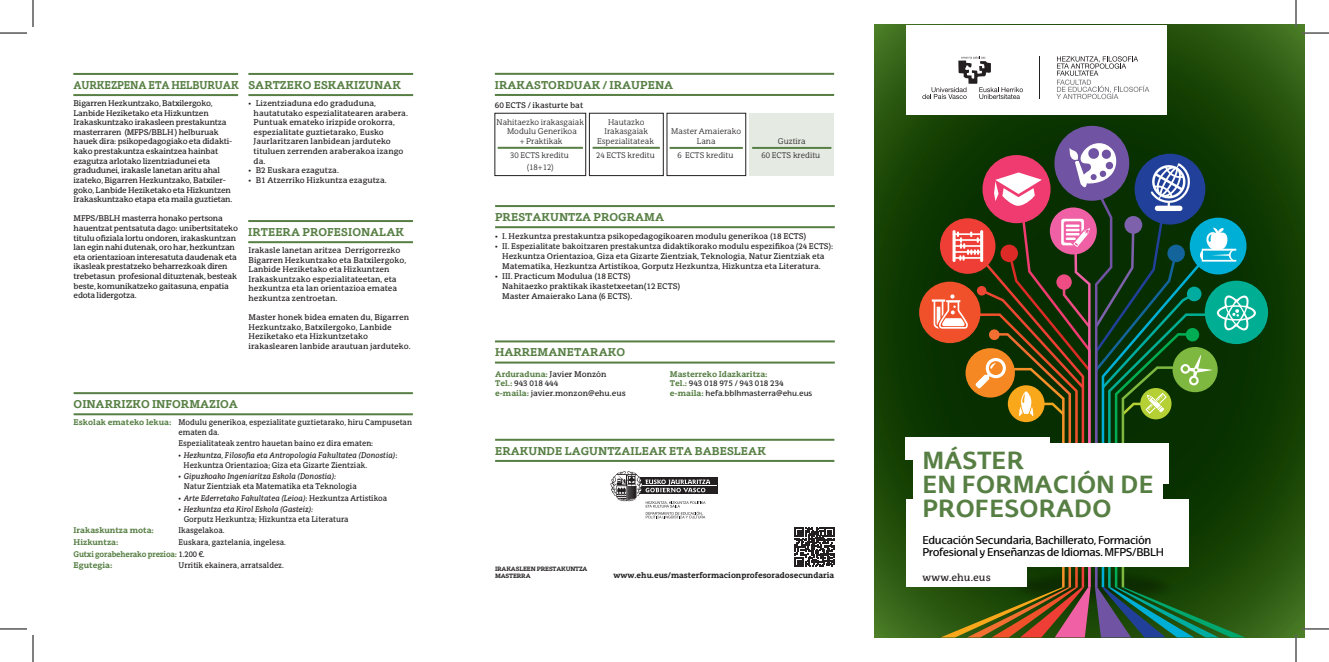
<style>
.page{position:relative;width:1329px;height:662px;background:#fff}
.page>*{position:absolute;margin:0;border:0;box-sizing:border-box;transform-origin:0 0}
.t1{font:700 24px/24px "EHU Sans";letter-spacing:.01em;color:#577f44}
.t2{font:700 11px "EHU Serif";color:#577f44}
.t3{font:11px/12px "EHU Sans";letter-spacing:-.03em;color:#000001}
.t4{font:700 11px "EHU Serif";color:#577f44;scale:.91 1}
.t5{font:10px "EHU Serif";letter-spacing:.005em;color:#231f20}
.t6{font:8px/9.6px "EHU Serif";color:#231f20}
.t7{font:8px/9.6px "EHU Serif";letter-spacing:-.025em;color:#231f20}
.t8{font:8px/9.6px "EHU Serif";color:#231f20;scale:.93 1}
.t9{font:300 8px/9.6px "EHU Serif";color:#231f20;text-align:center}
.t10{font:italic 8px/9.6px "EHU Serif";color:#231f20;scale:.93 1}
.t11{font:700 8px/9.6px "EHU Serif";color:#577f44}
.t12{font:700 8px "EHU Serif";color:#231f20}
.t13{font:8px "EHU Sans";color:#231f20}
.t14{font:700 6px/7.2px "EHU Serif";letter-spacing:-.025em;color:#231f20}
.s1{font-weight:700;color:#577f44}
.s2{font-style:normal}
.s3{font-style:italic}
.s4{font-weight:400;color:#231f20}
.s5{font-family:"EHU Serif";font-weight:700;color:#577f44}
</style>
<div class="page">
<svg style="left:875px;top:24px;width:429px;height:613px;background:#1c4809"></svg>
<div style="left:919px;top:281px;width:61px;height:62px;background:#f0512b;border-radius:50%"></div>
<div style="left:1205px;top:280px;width:63px;height:64px;background:#00ae94;border-radius:50%"></div>
<div style="left:1054px;top:126px;width:75px;height:75px;background:#7053a2;border-radius:50%"></div>
<svg style="left:932px;top:141px;width:324px;height:496px;background:#3d4f2e"></svg>
<div style="left:906px;top:25px;width:260px;height:89px;background:#fff"></div>
<hr style="left:74px;top:392px;width:339px;height:2px;background:#577f44">
<hr style="left:74px;top:413px;width:339px;height:2px;background:#577f44">
<hr style="left:495px;top:205px;width:340px;height:2px;background:#577f44">
<hr style="left:495px;top:226px;width:340px;height:2px;background:#577f44">
<hr style="left:495px;top:438px;width:339px;height:2px;background:#577f44">
<hr style="left:495px;top:459px;width:339px;height:2px;background:#577f44">
<hr style="left:73px;top:73px;width:165px;height:2px;background:#577f44">
<hr style="left:73px;top:94px;width:165px;height:2px;background:#577f44">
<hr style="left:248px;top:73px;width:165px;height:2px;background:#577f44">
<hr style="left:248px;top:94px;width:165px;height:2px;background:#577f44">
<hr style="left:248px;top:220px;width:165px;height:2px;background:#577f44">
<hr style="left:248px;top:241px;width:165px;height:2px;background:#577f44">
<hr style="left:495px;top:73px;width:339px;height:2px;background:#577f44">
<hr style="left:495px;top:94px;width:339px;height:2px;background:#577f44">
<hr style="left:498px;top:147px;width:85px;height:2px;background:#577f44">
<div style="left:495px;top:113px;width:91px;height:63px;border:1px solid #231f20"></div>
<hr style="left:670px;top:147px;width:73px;height:2px;background:#577f44">
<div style="left:667px;top:113px;width:79px;height:63px;border:1px solid #231f20"></div>
<hr style="left:593px;top:147px;width:67px;height:2px;background:#577f44">
<div style="left:589px;top:113px;width:74px;height:63px;border:1px solid #231f20"></div>
<div style="left:749px;top:113px;width:85px;height:62px;background:#e5ebe3"></div>
<hr style="left:752px;top:147px;width:79px;height:2px;background:#577f44">
<hr style="left:495px;top:340px;width:340px;height:2px;background:#577f44">
<hr style="left:495px;top:361px;width:340px;height:2px;background:#577f44">
<div style="left:906px;top:552px;width:120px;height:35px;background:#fff"></div>
<div style="left:913px;top:442px;width:256px;height:41px;background:#fff"></div>
<div style="left:906px;top:498px;width:282px;height:67px;background:#fff"></div>
<div style="left:906px;top:437px;width:144px;height:23px;background:#fff"></div>
<div style="left:913px;top:466px;width:250px;height:47px;background:#fff"></div>
<svg style="left:717px;top:477px;width:1px;height:17px"></svg>
<div style="left:634px;top:477px;width:83px;height:17px;background:#231f20"></div>
<hr style="left:634px;top:485px;width:83px;height:1px;background:#fff">
<svg style="left:610px;top:471px;width:100px;height:47px"></svg>
<svg style="left:794px;top:527px;width:40px;height:39px"></svg>
<svg style="left:1056px;top:56px;width:93px;height:43px"></svg>
<svg style="left:922px;top:56px;width:101px;height:43px"></svg>
<hr style="left:1039px;top:56px;width:1px;height:43px;background:#231f20">
<hr style="left:1302px;top:32px;width:27px;height:2px;background:#fff">
<svg style="left:0;top:33px;width:27px;height:1px"></svg>
<svg style="left:1302px;top:33px;width:27px;height:1px"></svg>
<svg style="left:0;top:628px;width:27px;height:1px"></svg>
<svg style="left:33px;top:0;width:1px;height:27px"></svg>
<svg style="left:33px;top:635px;width:1px;height:26px"></svg>
<svg style="left:1295px;top:0;width:2px;height:27px"></svg>
<svg style="left:1295px;top:628px;width:34px;height:33px"></svg>
<h2 class="t4" style="left:73px;top:78px;width:183px">AURKEZPENA ETA HELBURUAK</h2>
<p class="t7" style="left:74px;top:98px;width:160px">Bigarren Hezkuntzako, Batxilergoko, Lanbide Heziketako eta Hizkuntzen Irakaskuntzako irakasleen prestakuntza masterraren (MFPS/BBLH ) helburuak hauek dira: psikopedagogiako eta didakti&shy;kako prestakuntza eskaintzea hainbat ezagutza arlotako lizentziadunei eta gradudunei, irakasle lanetan aritu ahal izateko, Bigarren Hezkuntzako, Batxiler&shy;goko, Lanbide Heziketako eta Hizkuntzen Irakaskuntzako etapa eta maila guztietan.</p>
<p class="t7" style="left:74px;top:213px;width:166px">MFPS/BBLH masterra honako pertsona hauentzat pentsatuta dago: unibertsitateko titulu ofiziala lortu ondoren, irakaskuntzan lan egin nahi dutenak, oro har, hezkuntzan eta orientazioan interesatuta daudenak eta ikasleak prestatzeko beharrezkoak diren trebetasun profesional dituztenak, besteak beste, komunikatzeko gaitasuna, enpatia edota lidergotza.</p>
<h2 class="t2" style="left:248px;top:78px;width:154px">SARTZEKO ESKAKIZUNAK</h2>
<p class="t6" style="left:254px;top:98px;width:156px;text-indent:-5px">• Lizentziaduna edo graduduna, hautatutako espezialitatearen arabera.<br>Puntuak emateko irizpide orokorra, espezialitate guztietarako, Eusko<br>Jaurlaritzaren lanbidean jarduteko tituluen zerrenden araberakoa izango da.</p>
<p class="t6" style="left:249px;top:165px;width:92px">• B2 Euskara ezagutza.</p>
<p class="t6" style="left:249px;top:175px;width:139px">• B1 Atzerriko Hizkuntza ezagutza.</p>
<h2 class="t2" style="left:248px;top:225px;width:157px">IRTEERA PROFESIONALAK</h2>
<p class="t6" style="left:248px;top:245px;width:159px">Irakasle lanetan aritzea Derrigorrezko Bigarren Hezkuntzako eta Batxilergoko, Lanbide Heziketako eta Hizkuntzen Irakaskuntzako espezialitateetan, eta hezkuntza eta lan orientazioa ematea hezkuntza zentroetan.</p>
<p class="t6" style="left:248px;top:312px;width:164px">Master honek bidea ematen du, Bigarren Hezkuntzako, Batxilergoko, Lanbide Heziketako eta Hizkuntzetako irakaslearen lanbide arautuan jarduteko.</p>
<h2 class="t2" style="left:74px;top:397px;width:166px">OINARRIZKO INFORMAZIOA</h2>
<p class="t8" style="left:178px;top:417px;width:253px;text-indent:-105px"><span class="s1">Eskolak emateko lekua:</span> Modulu generikoa, espezialitate guztietarako, hiru Campusetan ematen da.</p>
<p class="t8" style="left:178px;top:438px;width:211px">Espezialitateak zentro hauetan baino ez dira ematen:</p>
<p class="t10" style="left:184px;top:450px;width:231px;text-indent:-5px"><span class="s2">•</span> Hezkuntza, Filosofia eta Antropologia Fakultatea (Donostia)<span class="s2">:<br>Hezkuntza Orientazioa; Giza eta Gizarte Zientziak.</span></p>
<p class="t8" style="left:184px;top:471px;width:188px;text-indent:-5px">• <span class="s3">Gipuzkoako Ingeniaritza Eskola (Donostia):<br></span>Natur Zientziak eta Matematika eta Teknologia</p>
<p class="t10" style="left:178px;top:492px;width:226px"><span class="s2">•</span> Arte Ederretako Fakultatea (Leioa)<span class="s2">: Hezkuntza Artistikoa</span></p>
<p class="t8" style="left:184px;top:504px;width:179px;text-indent:-5px">• <span class="s3">Hezkuntza eta Kirol Eskola (Gasteiz):<br></span>Gorputz Hezkuntza; Hizkuntza eta Literatura</p>
<p class="t11" style="left:74px;top:525px;width:82px">Irakaskuntza mota:</p>
<p class="t8" style="left:178px;top:525px;width:51px">Ikasgelakoa.</p>
<p class="t11" style="left:74px;top:537px;width:46px">Hizkuntza:</p>
<p class="t8" style="left:74px;top:536px;width:230px;line-height:11.6px;text-indent:105px">Euskara, gaztelania, ingelesa.<br><span class="s1">Gutxi gorabeherako prezioa:</span> 1.200 €.<br><span class="s1">Egutegia:</span></p>
<p class="t8" style="left:178px;top:560px;width:115px">Urritik ekainera, arratsaldez.</p>
<h2 class="t2" style="left:495px;top:78px;width:180px">IRAKASTORDUAK / IRAUPENA</h2>
<p class="t9" style="left:497px;top:117px;width:89px">Nahitaezko irakasgaiak<br>Modulu Generikoa<br>+ Praktikak</p>
<p class="t9" style="left:510px;top:149px;width:60px;line-height:12px">30 ECTS kreditu (18+12)</p>
<p class="t6" style="left:495px;top:100px;width:90px">60 ECTS / ikasturte bat</p>
<p class="t9" style="left:597px;top:117px;width:58px">Hautazko<br>Irakasgaiak<br>Espezialitateak</p>
<p class="t9" style="left:596px;top:150px;width:60px">24 ECTS kreditu</p>
<p class="t9" style="left:671px;top:127px;width:71px">Master Amaierako<br>Lana</p>
<p class="t9" style="left:677px;top:150px;width:58px">6 ECTS kreditu</p>
<p class="t9" style="left:761px;top:134px;width:60px;line-height:14px">Guztira<br>60 ECTS kreditu</p>
<h2 class="t2" style="left:495px;top:210px;width:171px">PRESTAKUNTZA PROGRAMA</h2>
<p class="t6" style="left:495px;top:231px;width:313px">• I. Hezkuntza prestakuntza psikopedagogikoaren modulu generikoa (18 ECTS)</p>
<p class="t6" style="left:502px;top:241px;width:333px;line-height:10px;text-indent:-7px">• II. Espezialitate bakoitzaren prestakuntza didaktikorako modulu espezifikoa (24 ECTS):<br>Hezkuntza Orientazioa, Giza eta Gizarte Zientziak, Teknologia, Natur Zientziak eta<br>Matematika, Hezkuntza Artistikoa, Gorputz Hezkuntza, Hizkuntza eta Literatura.</p>
<p class="t6" style="left:502px;top:271px;width:180px;line-height:10px;text-indent:-7px">• III. Practicum Modulua (18 ECTS)<br>Nahitaezko praktikak ikastetxeetan(12 ECTS)<br>Master Amaierako Lana (6 ECTS).</p>
<h2 class="t2" style="left:495px;top:345px;width:131px">HARREMANETARAKO</h2>
<p class="t6" style="left:495px;top:369px;width:132px"><span class="s1">Arduraduna:</span> Javier Monzón<br><span class="s1">Tel.:</span> 943 018 444<br><span class="s1">e-maila:</span> javier.monzon@ehu.eus</p>
<p class="t11" style="left:670px;top:368px;width:115px">Masterreko Idazkaritza:<br>Tel.: <span class="s4">943 018 975 / 943 018 234</span></p>
<p class="t13" style="left:670px;top:388px;width:144px"><span class="s5">e-maila:</span> hefa.bblhmasterra@ehu.eus</p>
<h2 class="t2" style="left:495px;top:443px;width:272px">ERAKUNDE LAGUNTZAILEAK ETA BABESLEAK</h2>
<p class="t14" style="left:495px;top:564px;width:94px">IRAKASLEEN PRESTAKUNTZA<br>MASTERRA</p>
<p class="t12" style="left:613px;top:569px;width:222px">www.ehu.eus/masterformacionprofesoradosecundaria</p>
<h1 class="t1" style="left:922px;top:448px;width:233px">MÁSTER<br>EN FORMACIÓN DE<br>PROFESORADO</h1>
<h2 class="t3" style="left:922px;top:534px;width:243px">Educación Secundaria, Bachillerato, Formación<br>Profesional y Enseñanzas de Idiomas. MFPS/BBLH</h2>
<p class="t5" style="left:922px;top:571px;width:70px">www.ehu.eus</p>
</div>
